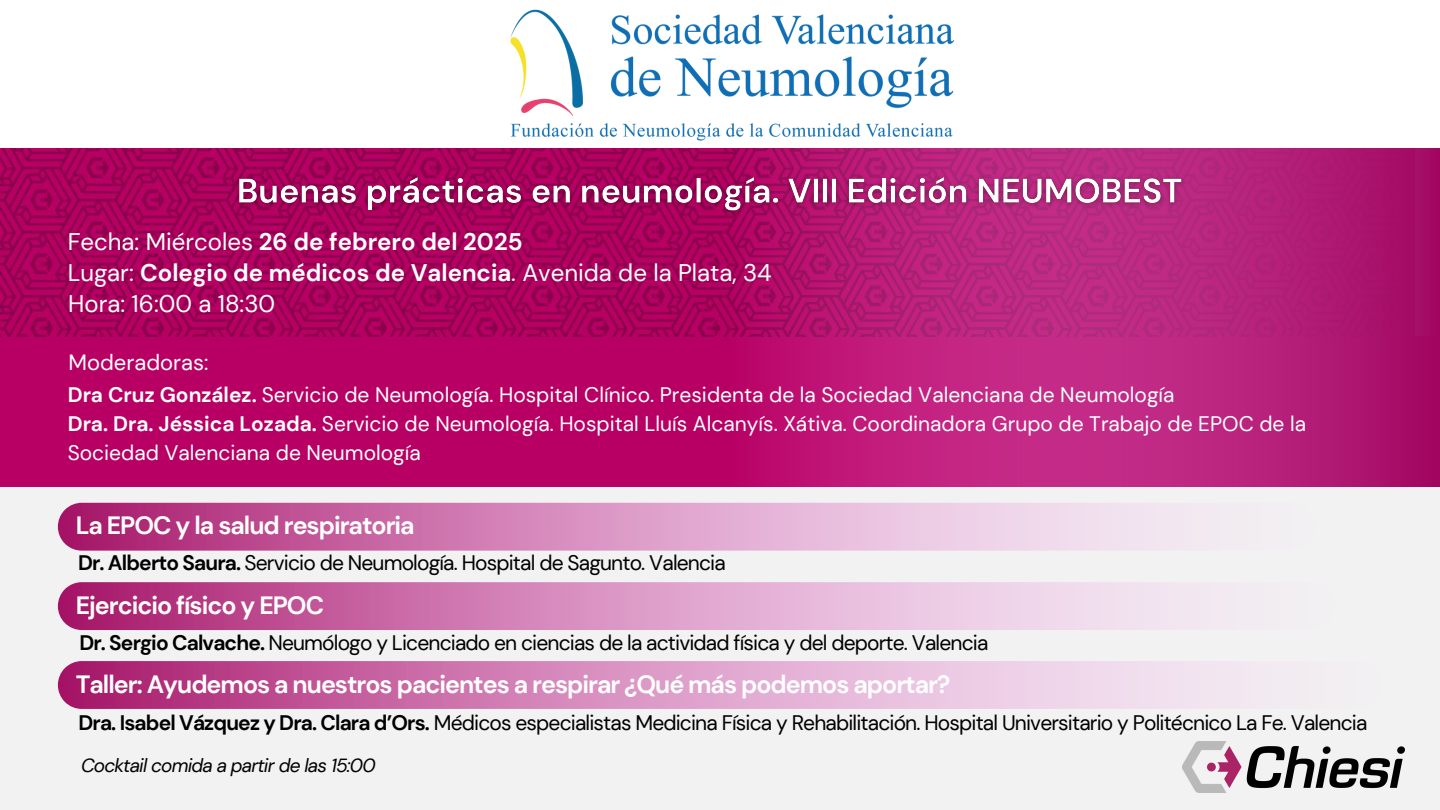
<style>
.page{position:relative;width:1440px;height:810px;background:#f2f2f2}
.page>*{position:absolute;margin:0;border:0;box-sizing:border-box;transform-origin:0 0}
.t1{font:700 25px "DM Sans";letter-spacing:-.04em;color:#fff}
.t2{font:24px "DM Sans";color:#fff}
.t3{font:700 24px "DM Sans";color:#fff}
.t4{font:22px "DM Sans";color:#fff}
.t5{font:21px "DM Sans";letter-spacing:-.04em;color:#000}
.t6{font:21px/29.2px "DM Sans";color:#fff}
.t7{font:italic 19px "DM Sans";letter-spacing:-.04em;color:#000}
.s1{font-weight:400}
.s2{font-weight:700}
</style>
<div class="page">
<svg style="left:58px;top:503px;width:1125px;height:48px;background:#d791be"></svg>
<img style="left:1183px;top:741px;width:222px;height:52px">
<div style="left:0;top:336px;width:1440px;height:150px;background:#b80064"></div>
<img style="left:0;top:148px;width:730px;height:189px">
<svg style="left:730px;top:148px;width:710px;height:338px;background:#b71d78"></svg>
<svg style="left:58px;top:582px;width:1142px;height:48px;background:#d691be"></svg>
<svg style="left:58px;top:661px;width:1184px;height:48px;background:#d691be"></svg>
<div style="left:0;top:0;width:1440px;height:148px;background:#fff"></div>
<img style="left:493px;top:9px;width:473px;height:145px">
<img style="left:230px;top:169px;width:960px;height:52px">
<h3 class="t3" style="left:68px;top:226px;width:456px"><span class="s1">Fecha: Miércoles</span> 26 de febrero del 2025</h3>
<h4 class="t2" style="left:68px;top:257px;width:706px">Lugar: <span class="s2">Colegio de médicos de Valencia</span>. Avenida de la Plata, 34</h4>
<h4 class="t2" style="left:68px;top:288px;width:208px">Hora: 16:00 a 18:30</h4>
<p class="t4" style="left:68px;top:348px;width:141px">Moderadoras:</p>
<h4 class="t6" style="left:68px;top:380px;width:1240px"><span class="s2">Dra Cruz González.</span> Servicio de Neumología. Hospital Clínico. Presidenta de la Sociedad Valenciana de Neumología<br><span class="s2">Dra. Dra. Jéssica Lozada.</span> Servicio de Neumología. Hospital Lluís Alcanyís. Xátiva. Coordinadora Grupo de Trabajo de EPOC de la<br>Sociedad Valenciana de Neumología</h4>
<p class="t1" style="left:76px;top:509px;width:341px">La EPOC y la salud respiratoria</p>
<h2 class="t5" style="left:78px;top:549px;width:649px"><span class="s2">Dr. Alberto Saura.</span> Servicio de Neumología. Hospital de Sagunto. Valencia</h2>
<h3 class="t1" style="left:76px;top:589px;width:250px">Ejercicio físico y EPOC</h3>
<h4 class="t5" style="left:79px;top:629px;width:911px"><span class="s2">Dr. Sergio Calvache.</span> Neumólogo y Licenciado en ciencias de la actividad física y del deporte. Valencia</h4>
<h3 class="t1" style="left:76px;top:668px;width:876px">Taller: Ayudemos a nuestros pacientes a respirar ¿Qué más podemos aportar?</h3>
<h2 class="t5" style="left:78px;top:710px;width:1290px"><span class="s2">Dra. Isabel Vázquez y Dra. Clara d’Ors.</span> Médicos especialistas Medicina Física y Rehabilitación. Hospital Universitario y Politécnico La Fe. Valencia</h2>
<h2 class="t7" style="left:81px;top:753px;width:296px">Cocktail comida a partir de las 15:00</h2>
</div>
